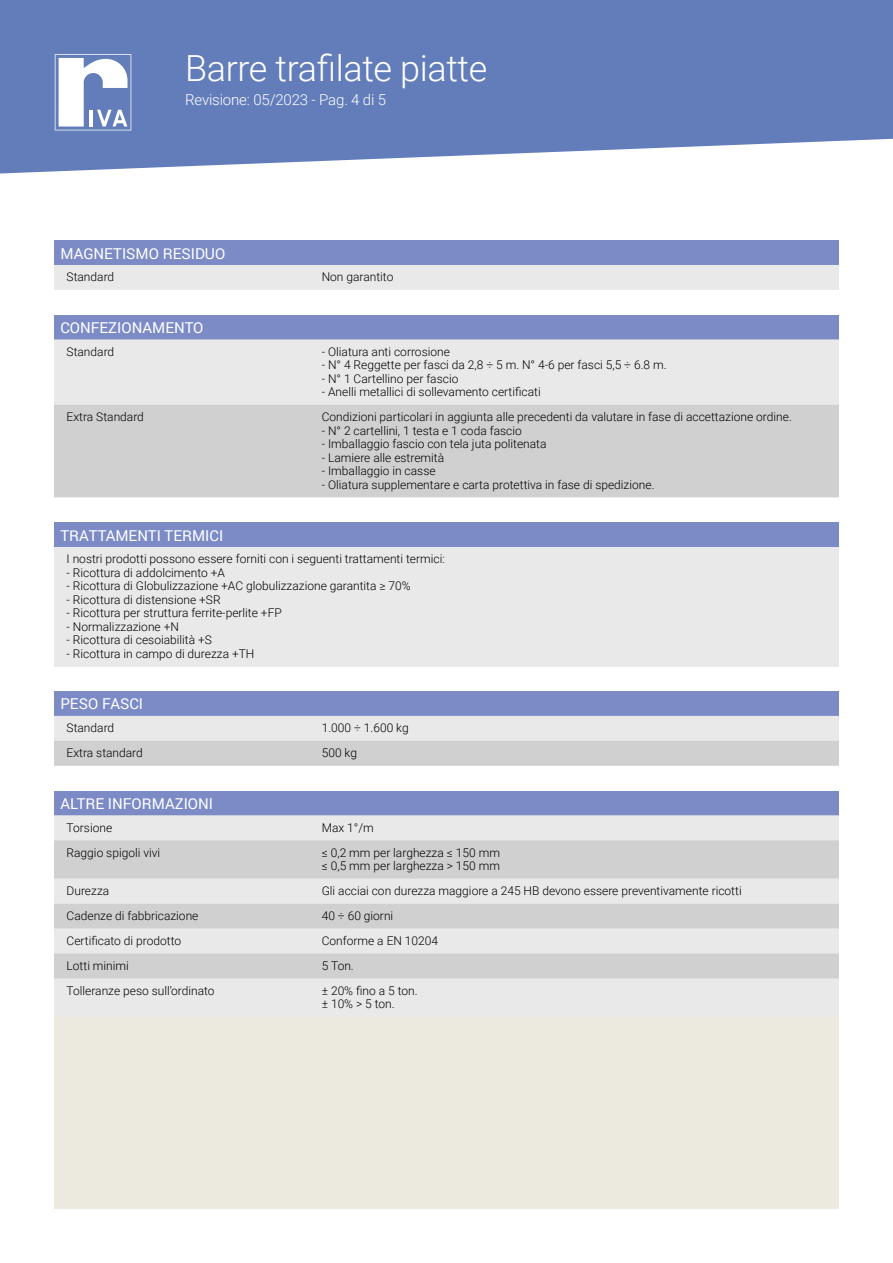
<style>
.page{position:relative;width:893px;height:1263px;background:#fff}
.page>*{position:absolute;margin:0;border:0;box-sizing:border-box;transform-origin:0 0}
.t1{font:300 36px "Roboto";letter-spacing:-.01em;color:#fff}
.t2{font:15px "Roboto";color:#fff}
.t3{font:300 15px "Roboto";letter-spacing:-.01em;color:#fff}
.t4{font:300 12px/13.5px "Roboto";color:#000}
</style>
<div class="page">
<svg style="left:0;top:0;width:893px;height:173px;background:#718ac1"></svg>
<svg style="left:55px;top:54px;width:76px;height:76px"></svg>
<div style="left:54px;top:929px;width:785px;height:280px;background:#eceade"></div>
<div style="left:54px;top:241px;width:785px;height:24px;background:#7c8bc5"></div>
<div style="left:54px;top:265px;width:785px;height:25px;background:#e9e9e9"></div>
<div style="left:54px;top:315px;width:785px;height:24px;background:#7c8bc5"></div>
<div style="left:54px;top:339px;width:785px;height:66px;background:#e9e9e9"></div>
<div style="left:54px;top:405px;width:785px;height:92px;background:#d0d0d0"></div>
<div style="left:54px;top:523px;width:785px;height:24px;background:#7c8bc5"></div>
<div style="left:54px;top:547px;width:785px;height:119px;background:#e9e9e9"></div>
<div style="left:54px;top:692px;width:785px;height:24px;background:#7c8bc5"></div>
<svg style="left:54px;top:716px;width:785px;height:50px;background:#dcdcdc"></svg>
<div style="left:54px;top:791px;width:785px;height:24px;background:#7c8bc5"></div>
<div style="left:54px;top:815px;width:785px;height:201px;background:#e9e9e9"></div>
<svg style="left:54px;top:840px;width:785px;height:138px;fill:#d0d0d0"></svg>
<h1 class="t1" style="left:185px;top:43px;width:304px">Barre trafilate piatte</h1>
<p class="t3" style="left:185px;top:89px;width:202px">Revisione: 05/2023 - Pag. 4 di 5</p>
<p class="t2" style="left:60px;top:243px;width:166px">MAGNETISMO RESIDUO</p>
<p class="t4" style="left:67px;top:270px;width:49px">Standard</p>
<p class="t4" style="left:322px;top:270px;width:73px">Non garantito</p>
<p class="t2" style="left:60px;top:317px;width:145px">CONFEZIONAMENTO</p>
<p class="t4" style="left:67px;top:344px;width:49px">Standard</p>
<p class="t4" style="left:322px;top:344px;width:130px">- Oliatura anti corrosione</p>
<p class="t4" style="left:322px;top:358px;width:346px">- N° 4 Reggette per fasci da 2,8 ÷ 5 m. N° 4-6 per fasci 5,5 ÷ 6.8 m.</p>
<p class="t4" style="left:322px;top:371px;width:138px">- N° 1 Cartellino per fascio</p>
<p class="t4" style="left:322px;top:385px;width:220px">- Anelli metallici di sollevamento certificati</p>
<p class="t4" style="left:67px;top:410px;width:79px">Extra Standard</p>
<p class="t4" style="left:322px;top:410px;width:472px">Condizioni particolari in aggiunta alle precedenti da valutare in fase di accettazione ordine.</p>
<p class="t4" style="left:322px;top:423px;width:201px">- N° 2 cartellini, 1 testa e 1 coda fascio</p>
<p class="t4" style="left:322px;top:437px;width:226px">- Imballaggio fascio con tela juta politenata</p>
<p class="t4" style="left:322px;top:450px;width:124px">- Lamiere alle estremità</p>
<p class="t4" style="left:322px;top:464px;width:115px">- Imballaggio in casse</p>
<p class="t4" style="left:322px;top:477px;width:334px">- Oliatura supplementare e carta protettiva in fase di spedizione.</p>
<p class="t2" style="left:60px;top:525px;width:164px">TRATTAMENTI TERMICI</p>
<p class="t4" style="left:67px;top:552px;width:380px">I nostri prodotti possono essere forniti con i seguenti trattamenti termici:</p>
<p class="t4" style="left:67px;top:565px;width:160px">- Ricottura di addolcimento +A</p>
<p class="t4" style="left:67px;top:579px;width:346px">- Ricottura di Globulizzazione +AC globulizzazione garantita ≥ 70%</p>
<p class="t4" style="left:67px;top:592px;width:156px">- Ricottura di distensione +SR</p>
<p class="t4" style="left:67px;top:606px;width:217px">- Ricottura per struttura ferrite-perlite +FP</p>
<p class="t4" style="left:67px;top:619px;width:114px">- Normalizzazione +N</p>
<p class="t4" style="left:67px;top:633px;width:147px">- Ricottura di cesoiabilità +S</p>
<p class="t4" style="left:67px;top:646px;width:189px">- Ricottura in campo di durezza +TH</p>
<p class="t2" style="left:60px;top:694px;width:84px">PESO FASCI</p>
<p class="t4" style="left:67px;top:721px;width:49px">Standard</p>
<p class="t4" style="left:322px;top:721px;width:88px">1.000 ÷ 1.600 kg</p>
<p class="t4" style="left:67px;top:746px;width:78px">Extra standard</p>
<p class="t4" style="left:322px;top:746px;width:37px">500 kg</p>
<p class="t2" style="left:60px;top:793px;width:154px">ALTRE INFORMAZIONI</p>
<p class="t4" style="left:67px;top:820px;width:47px">Torsione</p>
<p class="t4" style="left:322px;top:820px;width:54px">Max 1°/m</p>
<p class="t4" style="left:67px;top:845px;width:95px">Raggio spigoli vivi</p>
<p class="t4" style="left:322px;top:845px;width:180px">≤ 0,2 mm per larghezza ≤ 150 mm ≤ 0,5 mm per larghezza &gt; 150 mm</p>
<p class="t4" style="left:67px;top:884px;width:44px">Durezza</p>
<p class="t4" style="left:322px;top:884px;width:421px">Gli acciai con durezza maggiore a 245 HB devono essere preventivamente ricotti</p>
<p class="t4" style="left:67px;top:909px;width:133px">Cadenze di fabbricazione</p>
<p class="t4" style="left:322px;top:909px;width:73px">40 ÷ 60 giorni</p>
<p class="t4" style="left:67px;top:933px;width:116px">Certificato di prodotto</p>
<p class="t4" style="left:322px;top:933px;width:118px">Conforme a EN 10204</p>
<p class="t4" style="left:67px;top:958px;width:64px">Lotti minimi</p>
<p class="t4" style="left:322px;top:958px;width:34px">5 Ton.</p>
<p class="t4" style="left:67px;top:983px;width:150px">Tolleranze peso sull’ordinato</p>
<p class="t4" style="left:322px;top:983px;width:97px">± 20% fino a 5 ton. ± 10% &gt; 5 ton.</p>
</div>
